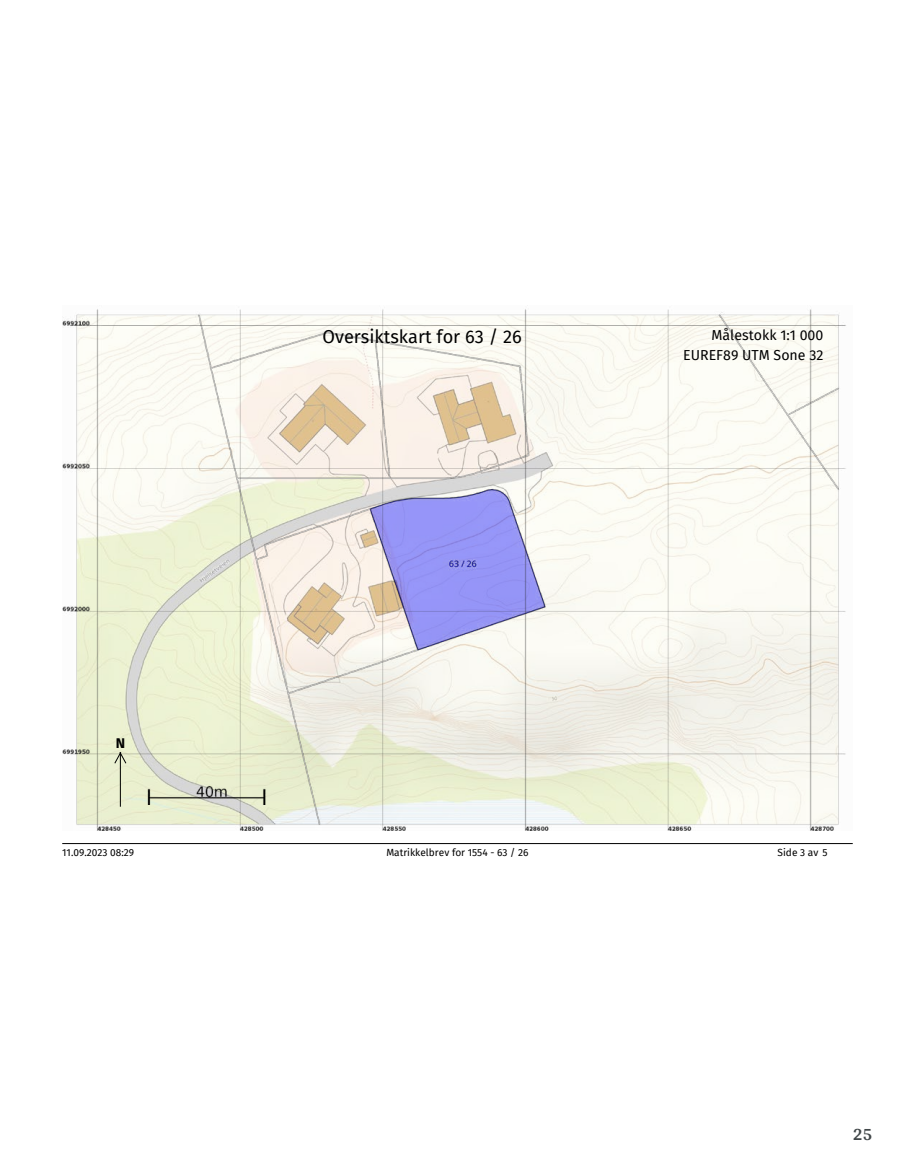
<style>
.page{position:relative;width:915px;height:1172px;background:#fff}
.page>*{position:absolute;margin:0;border:0;box-sizing:border-box;transform-origin:0 0}
.t1{font:18.15px "Fira Sans";color:#000}
.t2{font:700 18px "Arya";color:#414749}
.t3{font:14.1px/20.2px "Fira Sans";color:#000;text-align:right}
.t4{font:700 14.1px "Fira Sans";color:#000}
.t5{font:10.05px "Fira Sans";color:#000}
</style>
<div class="page">
<img style="left:62px;top:309px;width:784px;height:521px">
<hr style="left:120px;top:753px;width:1px;height:54px;background:#000">
<svg style="left:113px;top:751px;width:14px;height:14px"></svg>
<img style="left:145px;top:775px;width:122px;height:30px">
<hr style="left:62px;top:843px;width:790px;height:1px;background:#000">
<h1 class="t1" style="left:322px;top:323px;width:201px">Oversiktskart for 63 / 26</h1>
<h3 class="t3" style="left:683px;top:325px;width:142px">Målestokk 1:1 000<br>EUREF89 UTM Sone 32</h3>
<h3 class="t4" style="left:116px;top:731px;width:11px">N</h3>
<p class="t5" style="left:62px;top:844px;width:73px">11.09.2023 08:29</p>
<p class="t5" style="left:386px;top:844px;width:144px">Matrikkelbrev for 1554 - 63 / 26</p>
<p class="t5" style="left:777px;top:844px;width:51px">Side 3 av 5</p>
<h2 class="t2" style="left:852px;top:1123px;width:21px">25</h2>
</div>
